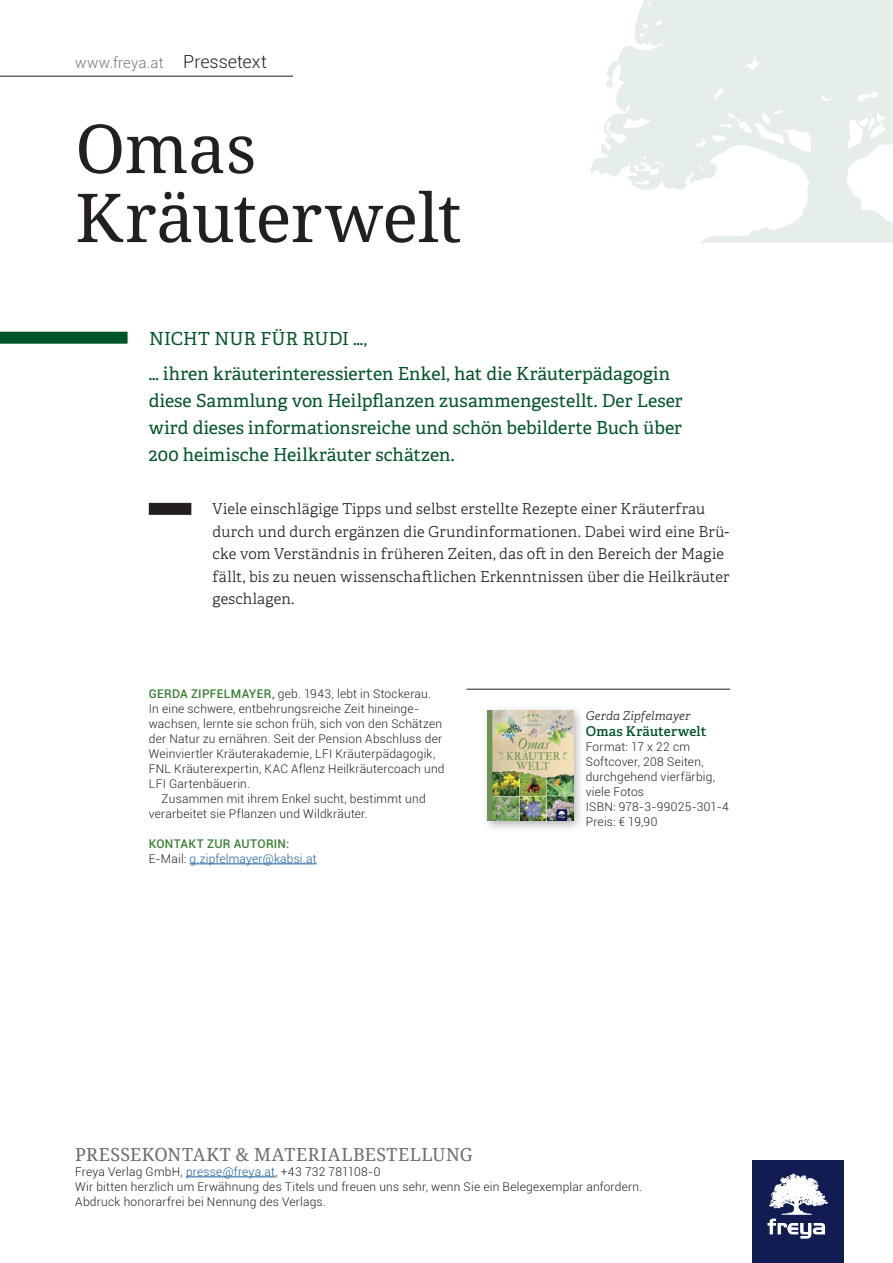
<style>
.page{position:relative;width:893px;height:1263px;background:#fff}
.page>*{position:absolute;margin:0;border:0;box-sizing:border-box;transform-origin:0 0}
.t1{font:67.5px/69px "Noto Serif";letter-spacing:-.01em;color:#231f20}
.t2{font:18px/27px "Adelle";letter-spacing:.005em;color:#005529}
.t3{font:18px "Noto Serif";letter-spacing:.025em;color:#6c6d70}
.t4{font:300 15px/22.5px "Adelle";letter-spacing:.01em;color:#231f20}
.t5{font:300 15px "Roboto";letter-spacing:.01em;color:#76787b}
.t6{font:600 13.5px "Adelle";letter-spacing:.015em;color:#005529}
.t7{font:300 12px/15px "Roboto";letter-spacing:.02em;color:#231f20}
.t8{font:300 12px/15px "Roboto";letter-spacing:.015em;color:#175d9e}
.t9{font:italic 300 12px "Adelle";letter-spacing:.005em;color:#231f20}
.s1{font-size:18px;color:#231f20}
.s2{font-weight:500;color:#3a8033}
.s3{color:#231f20}
.s4{color:#175d9e}
</style>
<div class="page">
<hr style="left:186px;top:1176px;width:89px;height:1px;background:#175d9e">
<hr style="left:0;top:76px;width:293px;height:1px;background:#231f20">
<div style="left:0;top:332px;width:128px;height:12px;background:#005529"></div>
<div style="left:149px;top:503px;width:42px;height:12px;background:#231f20"></div>
<div style="left:752px;top:1161px;width:91px;height:102px;background:#101c52"></div>
<svg style="left:767px;top:1173px;width:61px;height:65px"></svg>
<svg style="left:590px;top:0;width:303px;height:243px;fill:#e6eeea"></svg>
<hr style="left:190px;top:863px;width:127px;height:1px;background:#175d9e">
<hr style="left:466px;top:689px;width:264px;height:1px;background:#231f20">
<div style="left:482px;top:705px;width:103px;height:128px;background:#231f20;opacity:.35"></div>
<img style="left:488px;top:711px;width:85px;height:110px">
<p class="t5" style="left:75px;top:52px;width:193px">www.freya.at <span class="s1">Pressetext</span></p>
<h1 class="t1" style="left:75px;top:112px;width:388px">Omas<br>Kräuterwelt</h1>
<h2 class="t2" style="left:149px;top:322px;width:523px;line-height:34.5px">NICHT NUR FÜR RUDI …,<br>… ihren kräuterinteressierten Enkel, hat die Kräuterpädagogin</h2>
<h2 class="t2" style="left:149px;top:387px;width:535px;text-align:justify">diese Sammlung von Heilpflanzen zusammengestellt. Der Leser wird dieses informationsreiche und schön bebilderte Buch über 200 heimische Heilkräuter schätzen.</h2>
<p class="t4" style="left:213px;top:498px;width:518px">Viele einschlägige Tipps und selbst erstellte Rezepte einer Kräuterfrau durch und durch ergänzen die Grundinformationen. Dabei wird eine Brü&shy;cke vom Verständnis in früheren Zeiten, das oft in den Bereich der Magie fällt, bis zu neuen wissenschaftlichen Erkenntnissen über die Heilkräuter geschlagen.</p>
<p class="t7" style="left:149px;top:686px;width:284px"><span class="s2">GERDA ZIPFELMAYER,</span> geb. 1943, lebt in Stockerau.</p>
<p class="t7" style="left:149px;top:701px;width:272px">In eine schwere, entbehrungsreiche Zeit hineinge-</p>
<p class="t7" style="left:149px;top:716px;width:295px">wachsen, lernte sie schon früh, sich von den Schätzen</p>
<p class="t7" style="left:149px;top:731px;width:295px">der Natur zu ernähren. Seit der Pension Abschluss der</p>
<p class="t7" style="left:149px;top:746px;width:288px">Weinviertler Kräuterakademie, LFI Kräuterpädagogik,</p>
<p class="t7" style="left:149px;top:761px;width:297px">FNL Kräuterexpertin, KAC Aflenz Heilkräutercoach und</p>
<p class="t7" style="left:149px;top:776px;width:103px">LFI Gartenbäuerin.</p>
<p class="t7" style="left:162px;top:791px;width:266px">Zusammen mit ihrem Enkel sucht, bestimmt und</p>
<p class="t7" style="left:149px;top:806px;width:221px">verarbeitet sie Pflanzen und Wildkräuter.</p>
<p class="t8" style="left:149px;top:836px;width:169px"><span class="s2">KONTAKT ZUR AUTORIN:<br></span><span class="s3">E-Mail:</span> g.zipfelmayer@kabsi.at</p>
<p class="t9" style="left:586px;top:708px;width:106px">Gerda Zipfelmayer</p>
<p class="t6" style="left:586px;top:723px;width:122px">Omas Kräuterwelt</p>
<p class="t7" style="left:586px;top:739px;width:144px">Format: 17 x 22 cm<br>Softcover, 208 Seiten, durchgehend vierfärbig, viele Fotos<br>ISBN: 978-3-99025-301-4<br>Preis: € 19,90</p>
<h2 class="t3" style="left:75px;top:1142px;width:399px">PRESSEKONTAKT &amp; MATERIALBESTELLUNG</h2>
<p class="t7" style="left:75px;top:1164px;width:569px">Freya Verlag GmbH, <span class="s4">presse@freya.at</span>, +43 732 781108-0<br>Wir bitten herzlich um Erwähnung des Titels und freuen uns sehr, wenn Sie ein Belegexemplar anfordern.<br>Abdruck honorarfrei bei Nennung des Verlags.</p>
</div>
